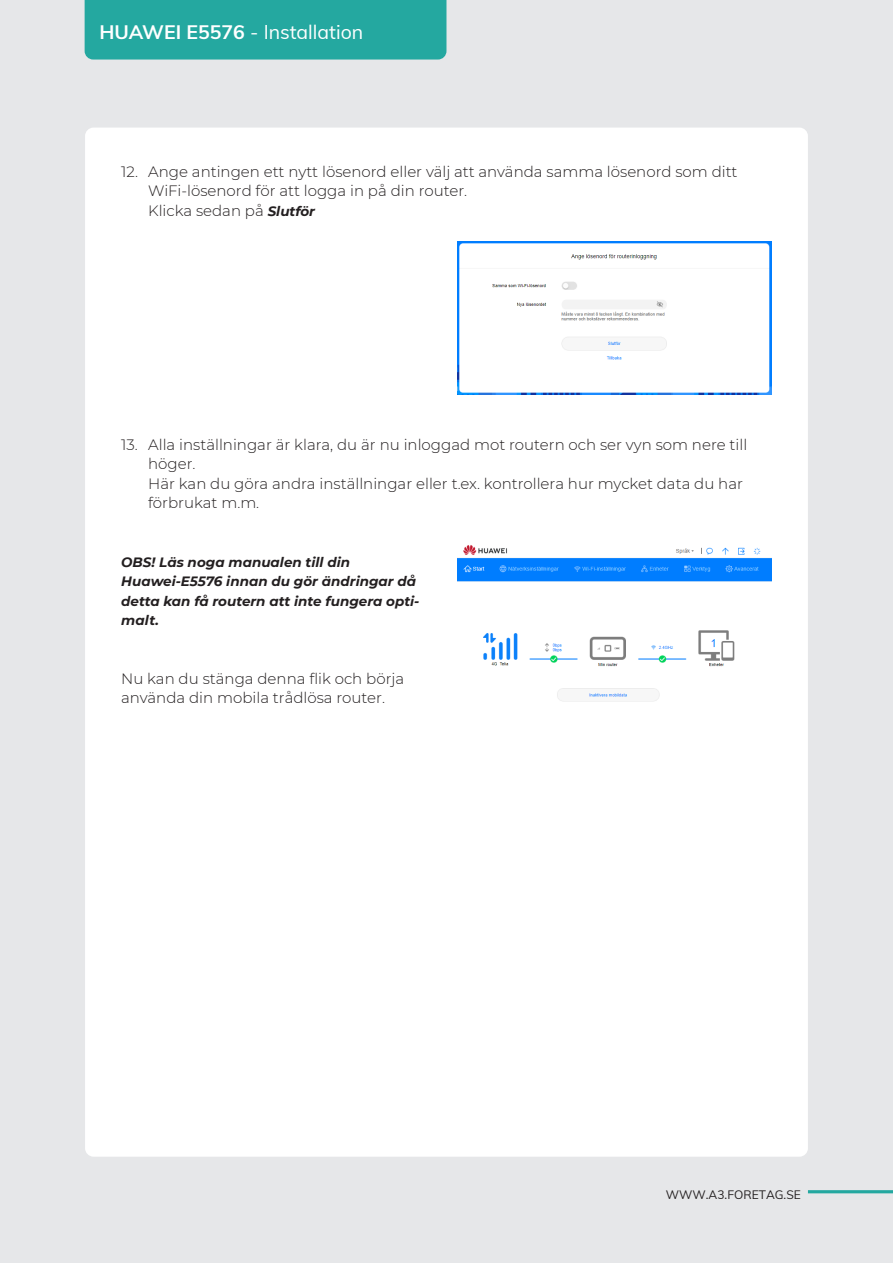
<style>
.page{position:relative;width:893px;height:1263px;background:#e6e7e9}
.page>*{position:absolute;margin:0;border:0;box-sizing:border-box;transform-origin:0 0}
.t1{font:19.5px "Muli";color:#fff}
.t2{font:300 15px/19.5px "Montserrat";color:#231f20}
.t3{font:italic 700 13.5px/19.5px "Montserrat";color:#231f20}
.t4{font:12px "Muli";color:#231f20}
.s1{font-weight:700}
.s2{font-weight:700;font-style:italic;font-size:13.5px}
</style>
<div class="page">
<div style="left:85px;top:0;width:361px;height:60px;background:#24a8a0"></div>
<div style="left:85px;top:128px;width:723px;height:1029px;background:#fff;border-radius:9px"></div>
<hr style="left:808px;top:1190px;width:85px;height:3px;background:#24a8a0">
<img style="left:458px;top:242px;width:314px;height:152px">
<img style="left:458px;top:545px;width:314px;height:157px">
<h1 class="t1" style="left:99px;top:18px;width:265px"><span class="s1">HUAWEI E5576</span> - Installation</h1>
<p class="t2" style="left:148px;top:161px;width:591px;text-indent:-27px">12. Ange antingen ett nytt lösenord eller välj att använda samma lösenord som ditt<br>WiFi-lösenord för att logga in på din router.<br>Klicka sedan på <span class="s2">Slutför</span></p>
<p class="t2" style="left:148px;top:434px;width:601px;text-indent:-27px">13. Alla inställningar är klara, du är nu inloggad mot routern och ser vyn som nere till höger.<br>Här kan du göra andra inställningar eller t.ex. kontrollera hur mycket data du har förbrukat m.m.</p>
<p class="t3" style="left:121px;top:552px;width:300px">OBS! Läs noga manualen till din<br>Huawei-E5576 innan du gör ändringar då detta kan få routern att inte fungera opti&shy;malt.</p>
<p class="t2" style="left:121px;top:668px;width:285px">Nu kan du stänga denna flik och börja använda din mobila trådlösa router.</p>
<p class="t4" style="left:666px;top:1186px;width:137px">WWW.A3.FORETAG.SE</p>
</div>
